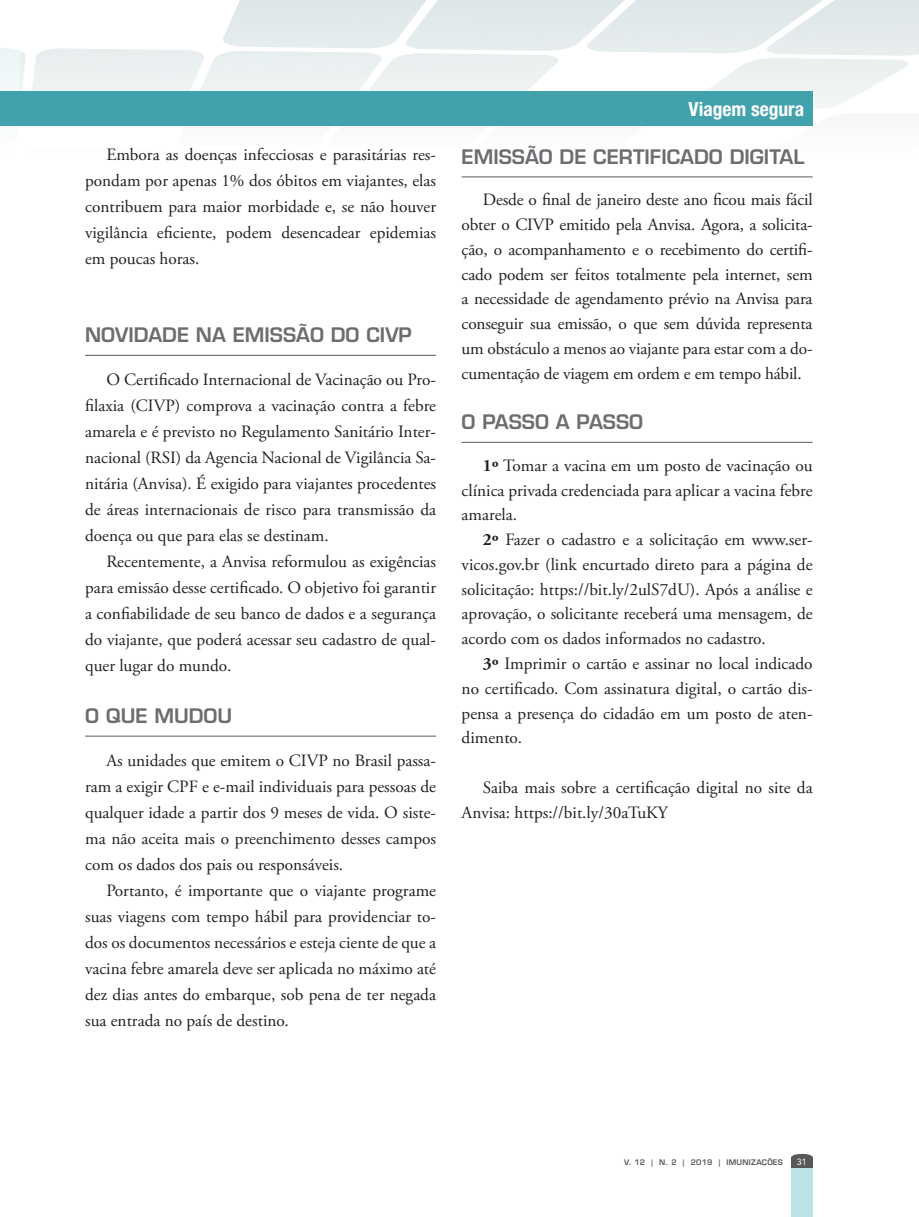
<style>
.page{position:relative;width:919px;height:1217px;background:#fff}
.page>*{position:absolute;margin:0;border:0;box-sizing:border-box;transform-origin:0 0}
.t1{font:600 19.5px "Eurostile LT Std";color:#6c6d70}
.t2{font:700 condensed 19.5px "Helvetica Neue LT Std";color:#fff}
.t3{font:17.25px/26px "Adobe Garamond Pro";color:#231f20;text-align:justify}
.t4{font:9px "Avenir";color:#fff}
.t5{font:600 7.5px "Eurostile LT Std";letter-spacing:.03em;color:#57585a}
.s1{font-weight:700}
</style>
<div class="page">
<div style="left:791px;top:1156px;width:21px;height:60px;background:#bce3e5"></div>
<svg style="left:792px;top:1153px;width:20px;height:3px"></svg>
<div style="left:791px;top:1156px;width:21px;height:11px;background:#57585a"></div>
<svg style="left:0;top:0;width:918px;height:178px"></svg>
<img style="left:18px;top:0;width:48px;height:86px">
<div style="left:0;top:92px;width:13px;height:34px;background:#41a1ac"></div>
<div style="left:13px;top:92px;width:799px;height:34px;background:#41a1ac"></div>
<hr style="left:85px;top:355px;width:351px;height:1px;background:#6c6d70">
<hr style="left:85px;top:735px;width:351px;height:1px;background:#6c6d70">
<hr style="left:461px;top:176px;width:351px;height:1px;background:#6c6d70">
<hr style="left:461px;top:441px;width:351px;height:2px;background:#6c6d70">
<p class="t3" style="left:85px;top:142px;width:352px;text-indent:21px">Embora as doenças infecciosas e parasitárias res&shy;pondam por apenas 1% dos óbitos em viajantes, elas contribuem para maior morbidade e, se não houver vigilância eficiente, podem desencadear epidemias em poucas horas.</p>
<p class="t1" style="left:85px;top:322px;width:328px">NOVIDADE NA EMISSÃO DO CIVP</p>
<p class="t3" style="left:85px;top:367px;width:352px;text-indent:21px">O Certificado Internacional de Vacinação ou Pro&shy;filaxia (CIVP) comprova a vacinação contra a febre amarela e é previsto no Regulamento Sanitário Inter&shy;nacional (RSI) da Agencia Nacional de Vigilância Sa&shy;nitária (Anvisa). É exigido para viajantes procedentes de áreas internacionais de risco para transmissão da doença ou que para elas se destinam.</p>
<p class="t3" style="left:85px;top:549px;width:352px;text-indent:21px">Recentemente, a Anvisa reformulou as exigências para emissão desse certificado. O objetivo foi garantir a confiabilidade de seu banco de dados e a segurança do viajante, que poderá acessar seu cadastro de qual&shy;quer lugar do mundo.</p>
<p class="t1" style="left:85px;top:703px;width:149px">O QUE MUDOU</p>
<p class="t3" style="left:85px;top:747px;width:352px;text-indent:21px">As unidades que emitem o CIVP no Brasil passa&shy;ram a exigir CPF e e-mail individuais para pessoas de qualquer idade a partir dos 9 meses de vida. O siste&shy;ma não aceita mais o preenchimento desses campos com os dados dos pais ou responsáveis.</p>
<p class="t3" style="left:85px;top:877px;width:352px;text-indent:21px">Portanto, é importante que o viajante programe suas viagens com tempo hábil para providenciar to&shy;dos os documentos necessários e esteja ciente de que a vacina febre amarela deve ser aplicada no máximo até dez dias antes do embarque, sob pena de ter negada sua entrada no país de destino.</p>
<p class="t2" style="left:688px;top:97px;width:117px">Viagem segura</p>
<p class="t1" style="left:461px;top:144px;width:344px">EMISSÃO DE CERTIFICADO DIGITAL</p>
<p class="t3" style="left:461px;top:188px;width:352px;line-height:24.8px;text-indent:21px">Desde o final de janeiro deste ano ficou mais fácil obter o CIVP emitido pela Anvisa. Agora, a solicita&shy;ção, o acompanhamento e o recebimento do certifi&shy;cado podem ser feitos totalmente pela internet, sem a necessidade de agendamento prévio na Anvisa para conseguir sua emissão, o que sem dúvida representa um obstáculo a menos ao viajante para estar com a do&shy;cumentação de viagem em ordem e em tempo hábil.</p>
<p class="t1" style="left:461px;top:409px;width:183px">O PASSO A PASSO</p>
<p class="t3" style="left:461px;top:453px;width:352px;line-height:24.8px;text-indent:21px"><span class="s1">1º</span> Tomar a vacina em um posto de vacinação ou clínica privada credenciada para aplicar a vacina febre amarela.</p>
<p class="t3" style="left:461px;top:528px;width:352px;line-height:24.8px;text-indent:21px"><span class="s1">2º</span> Fazer o cadastro e a solicitação em www.ser&shy;vicos.gov.br (link encurtado direto para a página de solicitação: https://bit.ly/2ulS7dU). Após a análise e aprovação, o solicitante receberá uma mensagem, de acordo com os dados informados no cadastro.</p>
<p class="t3" style="left:461px;top:651px;width:352px;line-height:24.8px;text-indent:21px"><span class="s1">3º</span> Imprimir o cartão e assinar no local indicado no certificado. Com assinatura digital, o cartão dis&shy;pensa a presença do cidadão em um posto de aten&shy;dimento.</p>
<p class="t3" style="left:461px;top:775px;width:352px;line-height:24.8px;text-indent:21px">Saiba mais sobre a certificação digital no site da<br>Anvisa: https://bit.ly/30aTuKY</p>
<p class="t5" style="left:624px;top:1157px;width:160px">V. 12 | N. 2 | 2019 | IMUNIZAÇÕES</p>
<p class="t4" style="left:796px;top:1156px;width:12px">31</p>
</div>
